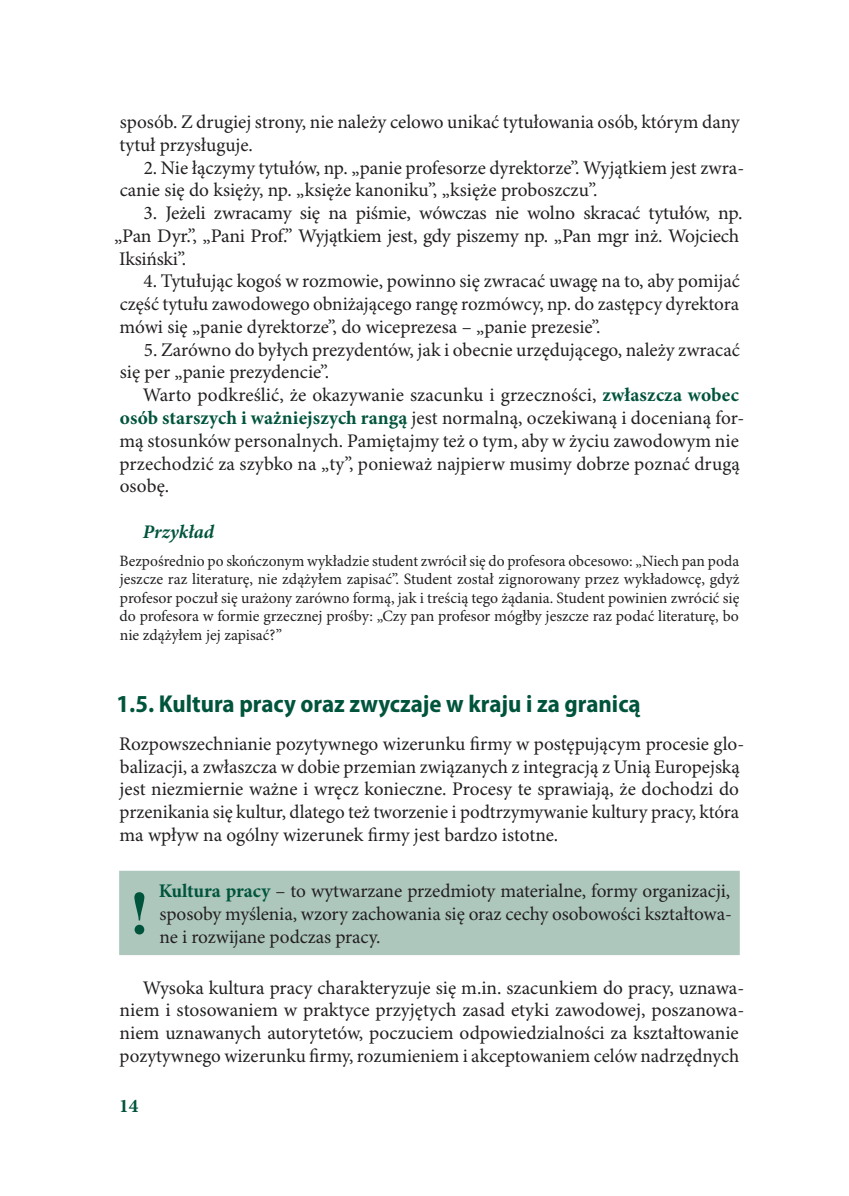
<style>
.page{position:relative;width:849px;height:1196px;background:#fff}
.page>*{position:absolute;margin:0;border:0;box-sizing:border-box;transform-origin:0 0}
.t1{font:700 61.25px "Times New Roman";color:#00543c}
.t2{font:700 semi-condensed 24.5px "Myriad Pro";color:#00543c}
.t3{font:19.25px/22.8px "Minion Pro";color:#231f20}
.t4{font:italic 700 19.25px "Minion Pro";color:#00543c}
.t5{font:700 19.25px "Minion Pro";color:#00543c}
.t6{font:15.75px/18.4px "Minion Pro";color:#231f20;text-align:justify}
.s1{font-weight:700;color:#00543c}
</style>
<div class="page">
<div style="left:119px;top:870px;width:620px;height:85px;background:#adc7bd"></div>
<p class="t3" style="left:120px;top:111px;width:621px">sposób. Z drugiej strony, nie należy celowo unikać tytułowania osób, którym dany tytuł przysługuje.</p>
<p class="t3" style="left:120px;top:157px;width:626px;text-indent:24px">2. Nie łączymy tytułów, np. „panie profesorze dyrektorze”. Wyjątkiem jest zwra&shy;canie się do księży, np. „księże kanoniku”, „księże proboszczu”.</p>
<p class="t3" style="left:114px;top:202px;width:629px;text-indent:29px">3. Jeżeli zwracamy się na piśmie, wówczas nie wolno skracać tytułów, np. „Pan Dyr.”, „Pani Prof.” Wyjątkiem jest, gdy piszemy np. „Pan mgr inż. Wojciech<br>Iksiński”.</p>
<p class="t3" style="left:119px;top:271px;width:621px;text-align:justify;text-indent:24px">4. Tytułując kogoś w rozmowie, powinno się zwracać uwagę na to, aby pomijać część tytułu zawodowego obniżającego rangę rozmówcy, np. do zastępcy dyrektora mówi się „panie dyrektorze”, do wiceprezesa – „panie prezesie”.</p>
<p class="t3" style="left:120px;top:339px;width:621px;text-indent:24px">5. Zarówno do byłych prezydentów, jak i obecnie urzędującego, należy zwracać się per „panie prezydencie”.</p>
<p class="t3" style="left:119px;top:384px;width:626px;text-indent:23px">Warto podkreślić, że okazywanie szacunku i grzeczności, <span class="s1">zwłaszcza wobec osób starszych i ważniejszych rangą</span> jest normalną, oczekiwaną i docenianą for&shy;mą stosunków personalnych. Pamiętajmy też o tym, aby w życiu zawodowym nie przechodzić za szybko na „ty”, ponieważ najpierw musimy dobrze poznać drugą osobę.</p>
<p class="t4" style="left:143px;top:520px;width:73px">Przykład</p>
<p class="t6" style="left:119px;top:552px;width:621px">Bezpośrednio po skończonym wykładzie student zwrócił się do profesora obcesowo: „Niech pan poda jeszcze raz literaturę, nie zdążyłem zapisać”. Student został zignorowany przez wykładowcę, gdyż profesor poczuł się urażony zarówno formą, jak i treścią tego żądania. Student powinien zwrócić się do profesora w formie grzecznej prośby: „Czy pan profesor mógłby jeszcze raz podać literaturę, bo nie zdążyłem jej zapisać?”</p>
<p class="t2" style="left:116px;top:690px;width:525px">1.5. Kultura pracy oraz zwyczaje w kraju i za granicą</p>
<p class="t3" style="left:119px;top:733px;width:626px">Rozpowszechnianie pozytywnego wizerunku firmy w postępującym procesie glo&shy;balizacji, a zwłaszcza w dobie przemian związanych z integracją z Unią Europejską jest niezmiernie ważne i wręcz konieczne. Procesy te sprawiają, że dochodzi do przenikania się kultur, dlatego też tworzenie i podtrzymywanie kultury pracy, która ma wpływ na ogólny wizerunek firmy jest bardzo istotne.</p>
<h1 class="t1" style="left:129px;top:869px;width:22px">!</h1>
<p class="t3" style="left:159px;top:880px;width:574px;text-align:justify"><span class="s1">Kultura pracy</span> – to wytwarzane przedmioty materialne, formy organizacji, sposoby myślenia, wzory zachowania się oraz cechy osobowości kształtowa&shy;ne i rozwijane podczas pracy.</p>
<p class="t3" style="left:120px;top:976px;width:626px;text-indent:23px">Wysoka kultura pracy charakteryzuje się m.in. szacunkiem do pracy, uznawa&shy;niem i stosowaniem w praktyce przyjętych zasad etyki zawodowej, poszanowa&shy;niem uznawanych autorytetów, poczuciem odpowiedzialności za kształtowanie pozytywnego wizerunku firmy, rozumieniem i akceptowaniem celów nadrzędnych</p>
<p class="t5" style="left:119px;top:1094px;width:21px">14</p>
</div>
